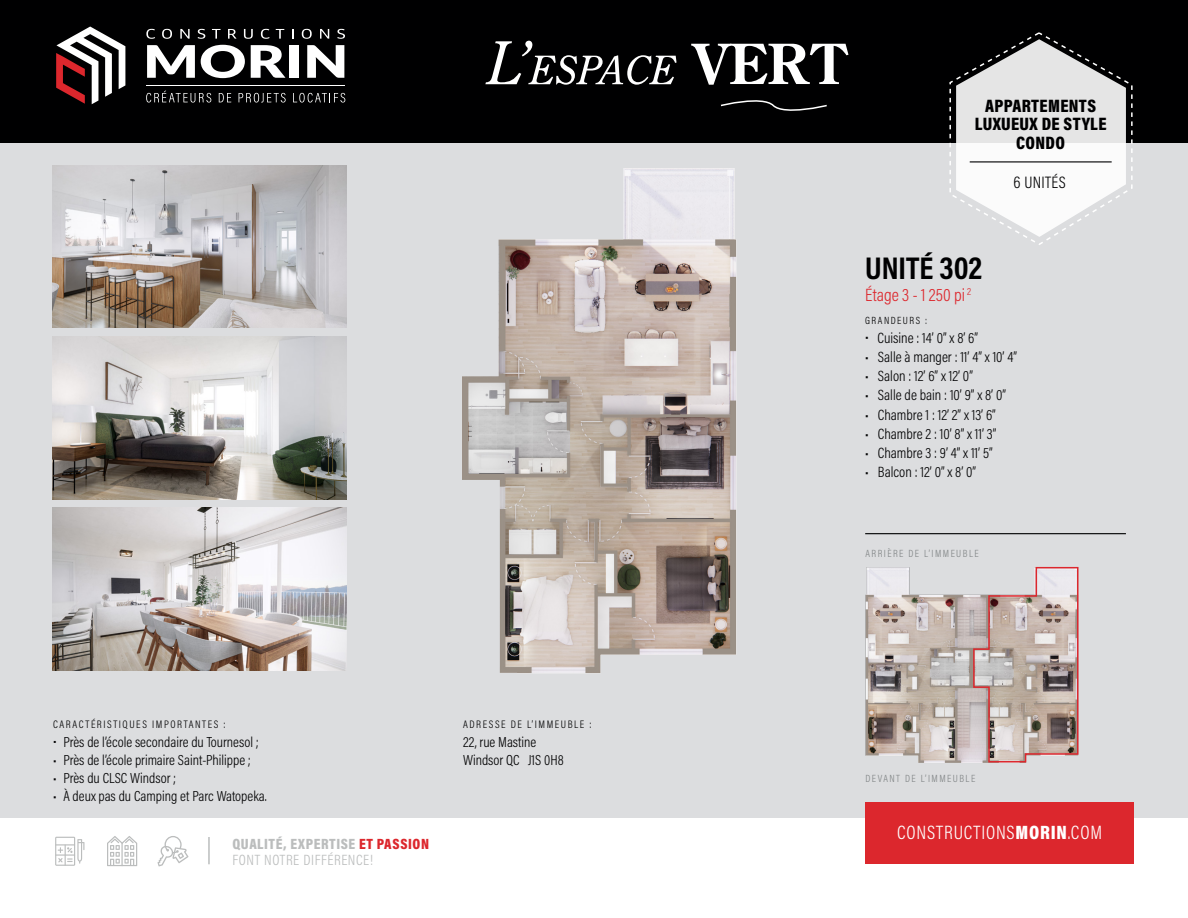
<style>
.page{position:relative;width:1188px;height:918px;background:#fff}
.page>*{position:absolute;margin:0;border:0;box-sizing:border-box;transform-origin:0 0}
.t1{font:700 31.65px "Acumin Pro Cond";color:#000001}
.t2{font:300 19.5px "Acumin Pro Cond";letter-spacing:.04em;color:#fff}
.t3{font:900 18.15px/18.5px "Acumin Pro Cond";letter-spacing:.02em;color:#000001;text-align:center}
.t4{font:300 18px "Acumin Pro Cond";color:#dc272d}
.t5{font:300 16.65px "Acumin Pro Cond";letter-spacing:.02em;color:#000001}
.t6{font:300 15px "Acumin Pro Cond";color:#000001}
.t7{font:300 15px/15.9px "Acumin Pro Cond";letter-spacing:.04em;color:#bbbdbd}
.t8{font:300 14.7px/18.1px "Acumin Pro Cond";color:#000001}
.t9{font:300 10.95px "Acumin Pro Cond";letter-spacing:.14em;color:#000001}
.t10{font:300 10.5px "Acumin Pro Cond";letter-spacing:.14em;color:#818586}
.t11{font:300 10.5px "Acumin Pro Cond";letter-spacing:.14em;color:#000001}
.s1{font-weight:900}
.s2{font-weight:900;color:#dc272d}
</style>
<div class="page">
<div style="left:0;top:0;width:1188px;height:817px;background:#dcdddf"></div>
<div style="left:865px;top:803px;width:269px;height:61px;background:#dc272d"></div>
<svg style="left:55px;top:837px;width:29px;height:29px"></svg>
<svg style="left:107px;top:836px;width:30px;height:30px"></svg>
<svg style="left:157px;top:836px;width:32px;height:30px"></svg>
<hr style="left:208px;top:837px;width:2px;height:27px;background:#bbbdbd">
<div style="left:0;top:0;width:1188px;height:143px;background:#000001"></div>
<svg style="left:56px;top:27px;width:69px;height:77px"></svg>
<svg style="left:147px;top:45px;width:48px;height:33px"></svg>
<svg style="left:201px;top:45px;width:44px;height:33px"></svg>
<svg style="left:251px;top:45px;width:35px;height:33px"></svg>
<div style="left:289px;top:45px;width:10px;height:33px;background:#fff"></div>
<svg style="left:307px;top:45px;width:37px;height:33px"></svg>
<svg style="left:146px;top:29px;width:9px;height:10px"></svg>
<svg style="left:162px;top:29px;width:10px;height:10px"></svg>
<svg style="left:180px;top:29px;width:10px;height:10px"></svg>
<svg style="left:198px;top:29px;width:7px;height:10px"></svg>
<svg style="left:212px;top:29px;width:9px;height:10px"></svg>
<svg style="left:228px;top:29px;width:8px;height:10px"></svg>
<svg style="left:244px;top:29px;width:9px;height:10px"></svg>
<svg style="left:261px;top:29px;width:9px;height:10px"></svg>
<svg style="left:276px;top:29px;width:8px;height:10px"></svg>
<svg style="left:302px;top:29px;width:10px;height:10px"></svg>
<svg style="left:320px;top:29px;width:9px;height:10px"></svg>
<svg style="left:337px;top:29px;width:8px;height:10px"></svg>
<hr style="left:146px;top:85px;width:199px;height:1px;background:#fff">
<svg style="left:146px;top:91px;width:65px;height:12px"></svg>
<svg style="left:219px;top:93px;width:12px;height:9px"></svg>
<svg style="left:239px;top:93px;width:47px;height:10px"></svg>
<svg style="left:293px;top:93px;width:52px;height:10px"></svg>
<svg style="left:949px;top:32px;width:184px;height:213px"></svg>
<hr style="left:970px;top:161px;width:142px;height:1px;background:#000001">
<hr style="left:865px;top:533px;width:261px;height:1px;background:#000001">
<img style="left:53px;top:165px;width:294px;height:163px">
<img style="left:53px;top:336px;width:294px;height:163px">
<img style="left:53px;top:508px;width:294px;height:162px">
<img style="left:462px;top:168px;width:275px;height:505px">
<img style="left:865px;top:567px;width:269px;height:236px">
<svg style="left:972px;top:566px;width:107px;height:197px"></svg>
<svg style="left:485px;top:41px;width:192px;height:44px"></svg>
<svg style="left:691px;top:44px;width:157px;height:41px"></svg>
<svg style="left:721px;top:100px;width:106px;height:11px"></svg>
<p class="t9" style="left:53px;top:718px;width:174px">CARACTÉRISTIQUES IMPORTANTES :</p>
<p class="t8" style="left:53px;top:732px;width:207px">• Près de l’école secondaire du Tournesol ;</p>
<p class="t8" style="left:53px;top:750px;width:199px">• Près de l’école primaire Saint-Philippe ;</p>
<p class="t8" style="left:53px;top:768px;width:125px">• Près du CLSC Windsor ;</p>
<p class="t8" style="left:53px;top:786px;width:215px">• À deux pas du Camping et Parc Watopeka.</p>
<p class="t7" style="left:232px;top:836px;width:198px"><span class="s1">QUALITÉ, EXPERTISE</span> <span class="s2">ET PASSION<br></span>FONT NOTRE DIFFÉRENCE!</p>
<p class="t9" style="left:463px;top:718px;width:130px">ADRESSE DE L’IMMEUBLE :</p>
<p class="t8" style="left:463px;top:732px;width:102px">22, rue Mastine<br>Windsor QC J1S 0H8</p>
<p class="t3" style="left:975px;top:96px;width:133px">APPARTEMENTS<br>LUXUEUX DE STYLE<br>CONDO</p>
<p class="t5" style="left:1013px;top:172px;width:54px">6 UNITÉS</p>
<h1 class="t1" style="left:865px;top:247px;width:119px">UNITÉ 302</h1>
<p class="t4" style="left:865px;top:284px;width:107px">Étage 3 - 1 250 pi <sup>2</sup></p>
<p class="t11" style="left:865px;top:313px;width:63px">GRANDEURS :</p>
<p class="t6" style="left:865px;top:328px;width:114px">• Cuisine : 14’ 0” x 8’ 6”</p>
<p class="t6" style="left:865px;top:347px;width:153px">• Salle à manger : 11’ 4” x 10’ 4”</p>
<p class="t6" style="left:865px;top:367px;width:109px">• Salon : 12’ 6” x 12’ 0”</p>
<p class="t6" style="left:865px;top:386px;width:142px">• Salle de bain : 10’ 9” x 8’ 0”</p>
<p class="t6" style="left:865px;top:405px;width:132px">• Chambre 1 : 12’ 2” x 13’ 6”</p>
<p class="t6" style="left:865px;top:424px;width:133px">• Chambre 2 : 10’ 8” x 11’ 3”</p>
<p class="t6" style="left:865px;top:443px;width:129px">• Chambre 3 : 9’ 4” x 11’ 5”</p>
<p class="t6" style="left:865px;top:463px;width:112px">• Balcon : 12’ 0” x 8’ 0”</p>
<p class="t10" style="left:866px;top:547px;width:115px">ARRIÈRE DE L’IMMEUBLE</p>
<p class="t10" style="left:866px;top:771px;width:111px">DEVANT DE L’IMMEUBLE</p>
<h2 class="t2" style="left:897px;top:820px;width:206px">CONSTRUCTIONS<span class="s1">MORIN</span>.COM</h2>
</div>
